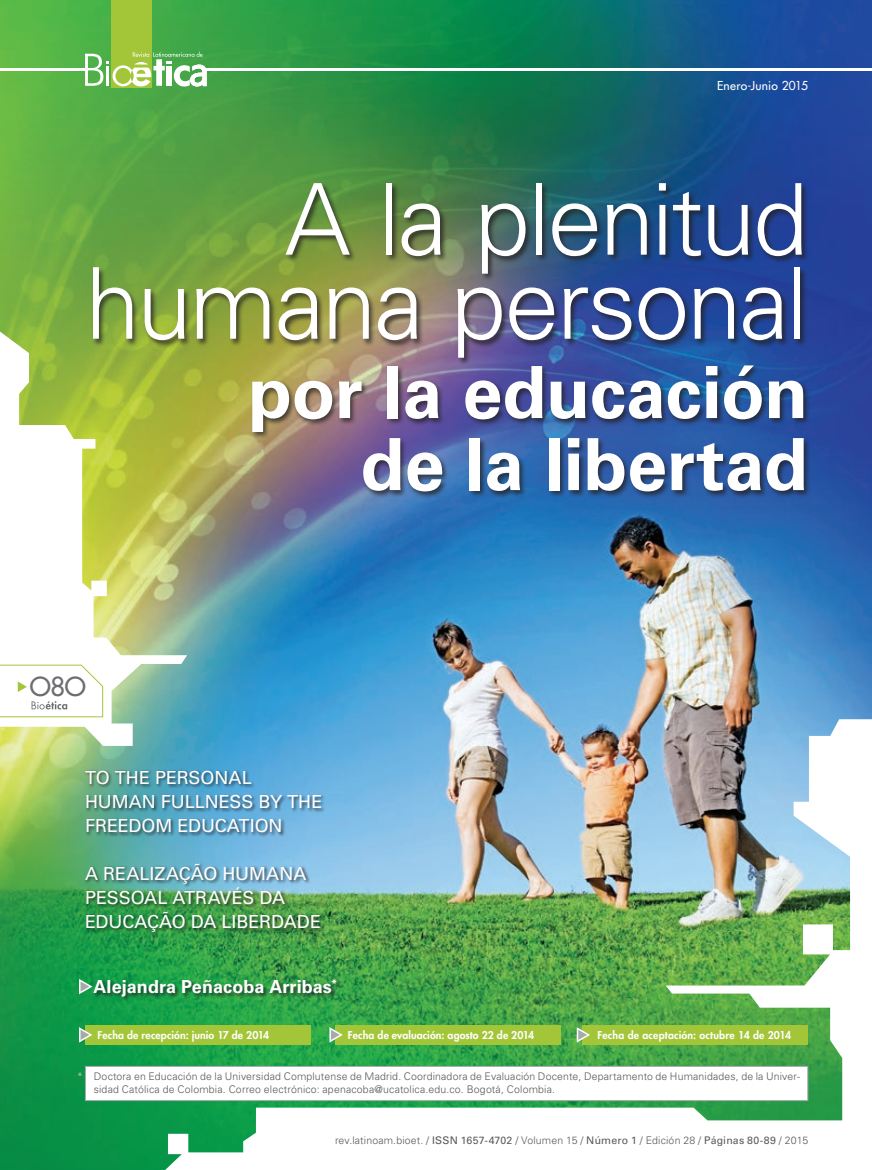
<style>
.page{position:relative;width:872px;height:1170px;background:#fff}
.page>*{position:absolute;margin:0;border:0;box-sizing:border-box;transform-origin:0 0}
.titulo_2{font:300 99px/84px "Univers LT Std";letter-spacing:-.025em;color:#fff;text-align:right}
.titulo_1{font:700 72px/72px "Univers LT Std";letter-spacing:-.005em;color:#fff;text-align:right}
.t1{font:500 25.5px "Futura Std";color:#6c6d70}
.titulo_small{font:18px/24px "Univers LT Std";color:#fff}
.t2{font:700 18px "Univers LT Std";letter-spacing:.005em;color:#fff}
.t3{font:500 12px "Futura Std";letter-spacing:.015em;color:#fff}
.texto_datos_autor{font:300 10.5px/12.8px "Univers LT Std";letter-spacing:.015em;color:#57585a}
.t4{font:800 10.5px "Futura Std";letter-spacing:.01em;color:#fff}
.titulo_small-2{font:300 10.5px "Univers LT Std";color:#c7c8ca}
.s1{font-weight:400}
</style>
<div class="page">
<img style="left:0;top:0;width:872px;height:1169px">
<div style="left:111px;top:0;width:41px;height:88px;background:#a3c639"></div>
<hr style="left:0;top:68px;width:88px;height:2px;background:#fff">
<hr style="left:204px;top:68px;width:668px;height:2px;background:#fff">
<svg style="left:85px;top:52px;width:122px;height:35px"></svg>
<div style="left:85px;top:1065px;width:723px;height:35px;background:#fff;border:1px solid #a8a9ad"></div>
<div style="left:335px;top:1025px;width:226px;height:19px;background:#a3c639"></div>
<div style="left:85px;top:1025px;width:225px;height:19px;background:#a3c639"></div>
<svg style="left:328px;top:1026px;width:15px;height:17px"></svg>
<svg style="left:78px;top:1026px;width:15px;height:17px"></svg>
<div style="left:583px;top:1025px;width:225px;height:19px;background:#a3c639"></div>
<svg style="left:575px;top:1026px;width:15px;height:17px"></svg>
<div style="left:93px;top:978px;width:248px;height:23px;background:#231f20;opacity:.75"></div>
<svg style="left:78px;top:978px;width:16px;height:17px"></svg>
<div style="left:92px;top:182px;width:717px;height:183px;background:#231f20;opacity:.75"></div>
<div style="left:84px;top:768px;width:242px;height:68px;background:#231f20;opacity:.75"></div>
<div style="left:84px;top:862px;width:241px;height:74px;background:#231f20;opacity:.75"></div>
<div style="left:251px;top:364px;width:560px;height:134px;background:#231f20;opacity:.75"></div>
<svg style="left:0;top:664px;width:103px;height:53px"></svg>
<p class="t3" style="left:717px;top:78px;width:92px">Enero-Junio 2015</p>
<p class="titulo_2" style="left:85px;top:178px;width:724px">A la plenitud humana personal</p>
<p class="t1" style="left:30px;top:670px;width:58px">O8O</p>
<p class="titulo_1" style="left:248px;top:357px;width:562px">por la educación de la libertad</p>
<p class="titulo_small" style="left:85px;top:765px;width:239px">TO THE PERSONAL<br>HUMAN FULLNESS BY THE<br>FREEDOM EDUCATION</p>
<p class="titulo_small" style="left:85px;top:861px;width:238px">A REALIZAÇÃO HUMANA<br>PESSOAL ATRAVÉS DA<br>EDUCAÇÃO DA LIBERDADE</p>
<p class="t2" style="left:94px;top:976px;width:245px">Alejandra Peñacoba Arribas<sup>*</sup></p>
<p class="titulo_small-2" style="left:77px;top:1069px;width:7px">*</p>
<p class="t4" style="left:97px;top:1028px;width:173px">Fecha de recepción: junio 17 de 2014</p>
<p class="t4" style="left:348px;top:1028px;width:188px">Fecha de evaluación: agosto 22 de 2014</p>
<p class="t4" style="left:597px;top:1028px;width:195px">Fecha de aceptación: octubre 14 de 2014</p>
<p class="texto_datos_autor" style="left:94px;top:1069px;width:707px">Doctora en Educación de la Universidad Complutense de Madrid. Coordinadora de Evaluación Docente, Departamento de Humanidades, de la Univer&shy;sidad Católica de Colombia. Correo electrónico: apenacoba@ucatolica.edu.co. Bogotá, Colombia.</p>
<p class="texto_datos_autor" style="left:335px;top:1133px;width:474px">rev.latinoam.bioet. / <span class="s1">ISSN 1657-4702</span> / Volumen 15 / <span class="s1">Número 1</span> / Edición 28 / <span class="s1">Páginas 80-89</span> / 2015</p>
</div>
